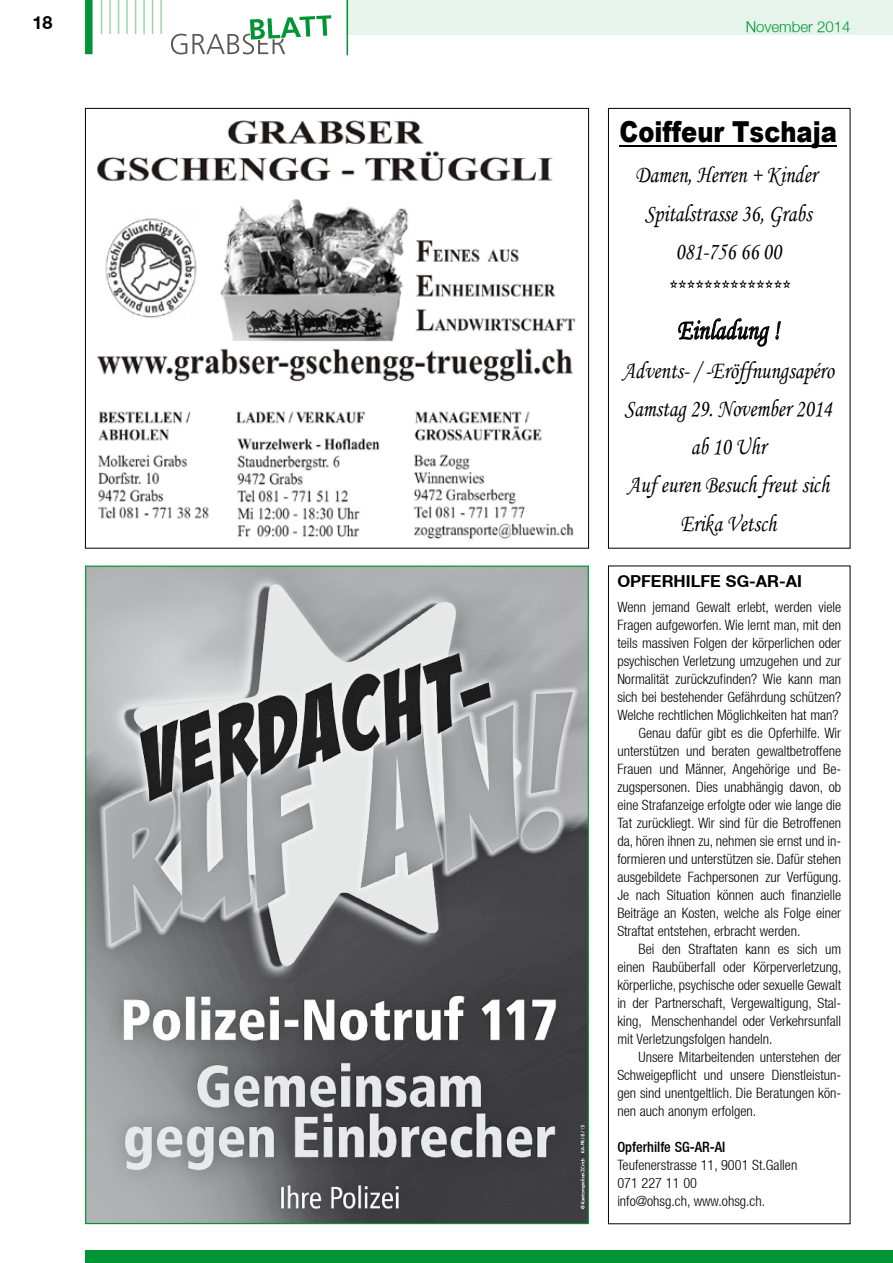
<style>
.page{position:relative;width:893px;height:1263px;background:#fff}
.page>*{position:absolute;margin:0;border:0;box-sizing:border-box;transform-origin:0 0}
.t1{font:900 28.95px "Arial";color:#000;scale:.84 1}
.t2{font:28.95px "Monotype Corsiva";color:#000;scale:.84 1}
.t3{font:24.75px/38.1px "Monotype Corsiva";color:#000;text-align:center;scale:.84 1}
.t4{font:700 18px "Helvetica Neue CE";color:#000}
.t5{font:700 16.5px "Helvetica Neue CE";color:#000}
.t6{font:300 15px "Helvetica Neue";color:#009534}
.t7{font:300 condensed 14.25px/18px "Helvetica Neue LT";color:#000}
.t8{font:500 condensed 14.25px "Helvetica Neue";color:#000}
</style>
<div class="page">
<div style="left:608px;top:566px;width:242px;height:658px;border:1px solid #000"></div>
<hr style="left:620px;top:145px;width:217px;height:2px;background:#000">
<svg style="left:678px;top:318px;width:103px;height:29px"></svg>
<div style="left:608px;top:108px;width:242px;height:441px;border:1px solid #000"></div>
<svg style="left:85px;top:565px;width:504px;height:660px;background:#8e9091"></svg>
<img style="left:97px;top:120px;width:479px;height:420px">
<div style="left:85px;top:1250px;width:808px;height:13px;background:#009534"></div>
<div style="left:347px;top:0;width:546px;height:34px;background:#e6f4eb"></div>
<div style="left:85px;top:0;width:8px;height:54px;background:#009534"></div>
<hr style="left:101px;top:0;width:1px;height:34px;background:#99d5ae">
<hr style="left:109px;top:0;width:2px;height:34px;background:#99d5ae">
<hr style="left:118px;top:0;width:1px;height:34px;background:#99d5ae">
<hr style="left:126px;top:0;width:2px;height:34px;background:#99d5ae">
<hr style="left:135px;top:0;width:1px;height:34px;background:#99d5ae">
<hr style="left:143px;top:0;width:2px;height:34px;background:#99d5ae">
<hr style="left:152px;top:0;width:1px;height:34px;background:#99d5ae">
<hr style="left:160px;top:0;width:2px;height:34px;background:#99d5ae">
<hr style="left:347px;top:0;width:1px;height:55px;background:#009534">
<svg style="left:171px;top:15px;width:160px;height:39px"></svg>
<p class="t4" style="left:33px;top:12px;width:21px">18</p>
<p class="t6" style="left:746px;top:18px;width:106px">November 2014</p>
<h1 class="t1" style="left:620px;top:110px;width:260px">Coiffeur Tschaja</h1>
<h2 class="t3" style="left:635px;top:156px;width:218px">Damen, Herren + Kinder<br>Spitalstrasse 36, Grabs<br>081-756 66 00 **************</h2>
<h1 class="t2" style="left:677px;top:312px;width:123px">Einladung !</h1>
<h2 class="t3" style="left:622px;top:351px;width:253px">Advents- / -Eröffnungsapéro<br>Samstag 29. November 2014 ab 10 Uhr<br>Auf euren Besuch freut sich<br>Erika Vetsch</h2>
<p class="t5" style="left:617px;top:570px;width:186px">OPFERHILFE SG-AR-AI</p>
<p class="t7" style="left:617px;top:598px;width:225px">Wenn jemand Gewalt erlebt, werden viele</p>
<p class="t7" style="left:617px;top:616px;width:225px">Fragen aufgeworfen. Wie lernt man, mit den</p>
<p class="t7" style="left:617px;top:634px;width:225px">teils massiven Folgen der körperlichen oder</p>
<p class="t7" style="left:617px;top:652px;width:225px">psychischen Verletzung umzugehen und zur</p>
<p class="t7" style="left:617px;top:670px;width:225px">Normalität zurückzufinden? Wie kann man</p>
<p class="t7" style="left:617px;top:688px;width:225px">sich bei bestehender Gefährdung schützen?</p>
<p class="t7" style="left:617px;top:706px;width:223px">Welche rechtlichen Möglichkeiten hat man?</p>
<p class="t7" style="left:639px;top:724px;width:204px">Genau dafür gibt es die Opferhilfe. Wir</p>
<p class="t7" style="left:617px;top:742px;width:225px">unterstützen und beraten gewaltbetroffene</p>
<p class="t7" style="left:617px;top:760px;width:225px">Frauen und Männer, Angehörige und Be-</p>
<p class="t7" style="left:617px;top:778px;width:225px">zugspersonen. Dies unabhängig davon, ob</p>
<p class="t7" style="left:617px;top:796px;width:225px">eine Strafanzeige erfolgte oder wie lange die</p>
<p class="t7" style="left:617px;top:814px;width:225px">Tat zurückliegt. Wir sind für die Betroffenen</p>
<p class="t7" style="left:617px;top:832px;width:225px">da, hören ihnen zu, nehmen sie ernst und in-</p>
<p class="t7" style="left:617px;top:850px;width:225px">formieren und unterstützen sie. Dafür stehen</p>
<p class="t7" style="left:617px;top:868px;width:226px">ausgebildete Fachpersonen zur Verfügung.</p>
<p class="t7" style="left:617px;top:886px;width:225px">Je nach Situation können auch finanzielle</p>
<p class="t7" style="left:617px;top:904px;width:225px">Beiträge an Kosten, welche als Folge einer</p>
<p class="t7" style="left:617px;top:922px;width:185px">Straftat entstehen, erbracht werden.</p>
<p class="t7" style="left:639px;top:940px;width:204px">Bei den Straftaten kann es sich um</p>
<p class="t7" style="left:617px;top:958px;width:226px">einen Raubüberfall oder Körperverletzung,</p>
<p class="t7" style="left:617px;top:976px;width:225px">körperliche, psychische oder sexuelle Gewalt</p>
<p class="t7" style="left:617px;top:994px;width:225px">in der Partnerschaft, Vergewaltigung, Stal-</p>
<p class="t7" style="left:617px;top:1012px;width:225px">king, Menschenhandel oder Verkehrsunfall</p>
<p class="t7" style="left:617px;top:1030px;width:157px">mit Verletzungsfolgen handeln.</p>
<p class="t7" style="left:639px;top:1048px;width:204px">Unsere Mitarbeitenden unterstehen der</p>
<p class="t7" style="left:617px;top:1066px;width:225px">Schweigepflicht und unsere Dienstleistun-</p>
<p class="t7" style="left:617px;top:1084px;width:225px">gen sind unentgeltlich. Die Beratungen kön-</p>
<p class="t7" style="left:617px;top:1102px;width:140px">nen auch anonym erfolgen.</p>
<p class="t8" style="left:617px;top:1138px;width:110px">Opferhilfe SG-AR-AI</p>
<p class="t7" style="left:617px;top:1156px;width:181px">Teufenerstrasse 11, 9001 St.Gallen<br>071 227 11 00<br>info@ohsg.ch, www.ohsg.ch.</p>
</div>
